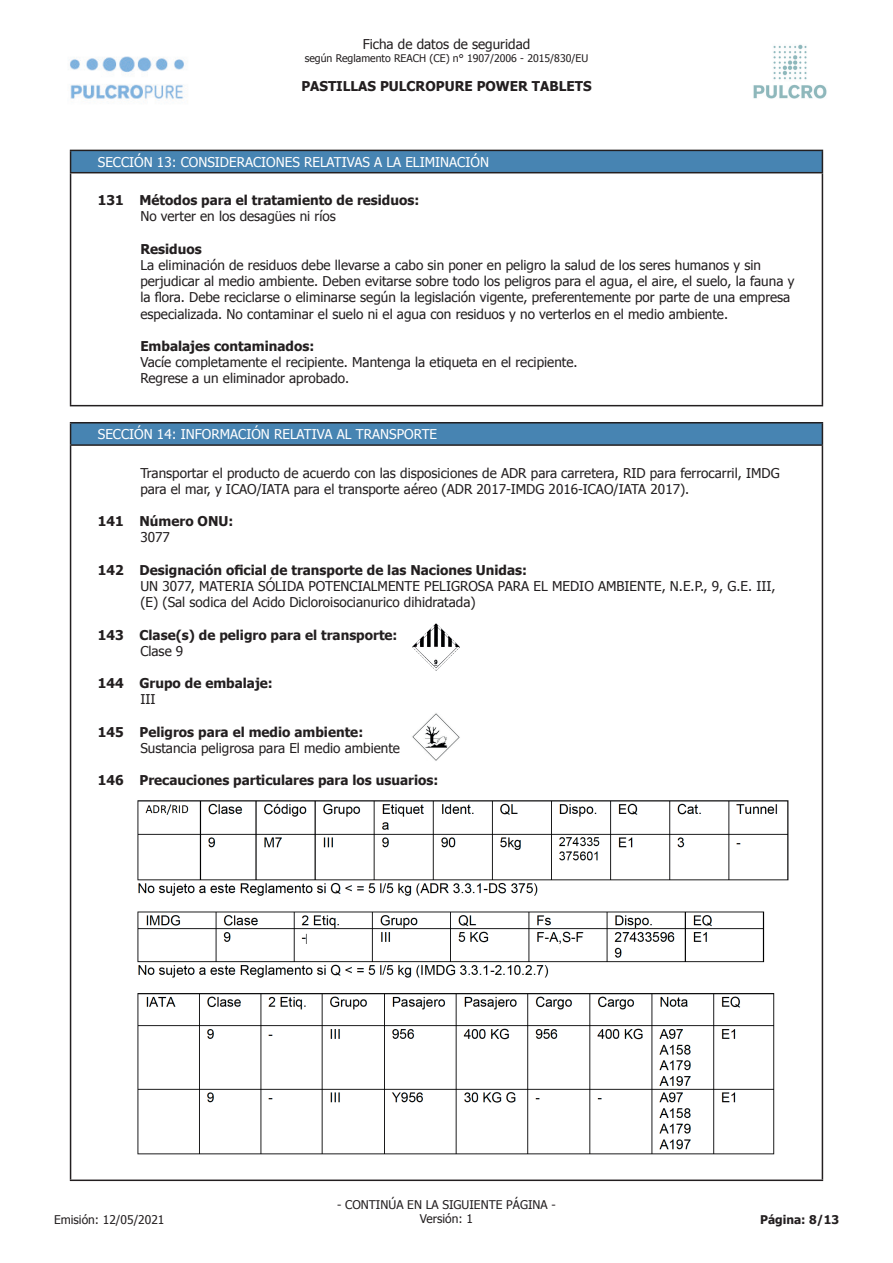
<style>
.page{position:relative;width:893px;height:1263px;background:#fff}
.page>*{position:absolute;margin:0;border:0;box-sizing:border-box;transform-origin:0 0}
.t1{font:13.5px/16.2px "Tahoma";color:#231f20}
.t2{font:700 13.5px "Tahoma";color:#231f20}
.t3{font:13.5px "Tahoma";color:#fff}
.t4{font:12px "Tahoma";color:#231f20}
.t5{font:700 12px "Tahoma";color:#231f20}
.t6{font:10.5px "Tahoma";color:#231f20}
</style>
<div class="page">
<img style="left:70px;top:56px;width:115px;height:45px">
<img style="left:753px;top:44px;width:74px;height:55px">
<div style="left:71px;top:150px;width:751px;height:23px;background:#4784b2"></div>
<hr style="left:70px;top:150px;width:753px;height:1px;background:#231f20">
<svg style="left:70px;top:151px;width:1px;height:21px"></svg>
<svg style="left:822px;top:151px;width:1px;height:21px"></svg>
<hr style="left:70px;top:172px;width:753px;height:1px;background:#231f20">
<hr style="left:70px;top:173px;width:1px;height:232px;background:#231f20">
<hr style="left:822px;top:173px;width:1px;height:232px;background:#231f20">
<hr style="left:70px;top:405px;width:753px;height:1px;background:#231f20">
<div style="left:71px;top:423px;width:751px;height:22px;background:#4784b2"></div>
<hr style="left:70px;top:422px;width:753px;height:1px;background:#231f20">
<svg style="left:70px;top:423px;width:1px;height:21px"></svg>
<svg style="left:822px;top:423px;width:1px;height:21px"></svg>
<hr style="left:70px;top:444px;width:753px;height:2px;background:#231f20">
<hr style="left:70px;top:446px;width:1px;height:733px;background:#231f20">
<hr style="left:822px;top:446px;width:1px;height:733px;background:#231f20">
<hr style="left:70px;top:1179px;width:753px;height:2px;background:#231f20">
<img style="left:412px;top:623px;width:48px;height:48px">
<img style="left:412px;top:713px;width:48px;height:48px">
<img style="left:137px;top:800px;width:652px;height:355px">
<p class="t1" style="left:363px;top:36px;width:169px">Ficha de datos de seguridad</p>
<p class="t6" style="left:305px;top:51px;width:285px">según Reglamento REACH (CE) n° 1907/2006 - 2015/830/EU</p>
<p class="t2" style="left:301px;top:76px;width:292px">PASTILLAS PULCROPURE POWER TABLETS</p>
<p class="t3" style="left:98px;top:153px;width:393px">SECCIÓN 13: CONSIDERACIONES RELATIVAS A LA ELIMINACIÓN</p>
<p class="t2" style="left:98px;top:191px;width:323px">131 Métodos para el tratamiento de residuos:</p>
<p class="t1" style="left:140px;top:208px;width:197px">No verter en los desagües ni ríos</p>
<p class="t2" style="left:140px;top:239px;width:63px">Residuos</p>
<p class="t1" style="left:140px;top:256px;width:656px">La eliminación de residuos debe llevarse a cabo sin poner en peligro la salud de los seres humanos y sin perjudicar al medio ambiente. Deben evitarse sobre todo los peligros para el agua, el aire, el suelo, la fauna y la flora. Debe reciclarse o eliminarse según la legislación vigente, preferentemente por parte de una empresa especializada. No contaminar el suelo ni el agua con residuos y no verterlos en el medio ambiente.</p>
<p class="t2" style="left:140px;top:337px;width:175px">Embalajes contaminados:</p>
<p class="t1" style="left:140px;top:354px;width:439px">Vacíe completamente el recipiente. Mantenga la etiqueta en el recipiente.<br>Regrese a un eliminador aprobado.</p>
<p class="t3" style="left:98px;top:425px;width:341px">SECCIÓN 14: INFORMACIÓN RELATIVA AL TRANSPORTE</p>
<p class="t1" style="left:140px;top:464px;width:641px">Transportar el producto de acuerdo con las disposiciones de ADR para carretera, RID para ferrocarril, IMDG para el mar, y ICAO/IATA para el transporte aéreo (ADR 2017-IMDG 2016-ICAO/IATA 2017).</p>
<p class="t2" style="left:98px;top:512px;width:137px">141 Número ONU:</p>
<p class="t1" style="left:140px;top:529px;width:31px">3077</p>
<p class="t2" style="left:98px;top:560px;width:431px">142 Designación oficial de transporte de las Naciones Unidas:</p>
<p class="t1" style="left:140px;top:577px;width:637px">UN 3077, MATERIA SÓLIDA POTENCIALMENTE PELIGROSA PARA EL MEDIO AMBIENTE, N.E.P., 9, G.E. III, (E) (Sal sodica del Acido Dicloroisocianurico dihidratada)</p>
<p class="t2" style="left:98px;top:625px;width:301px">143 Clase(s) de peligro para el transporte:</p>
<p class="t1" style="left:140px;top:642px;width:45px">Clase 9</p>
<p class="t2" style="left:98px;top:674px;width:177px">144 Grupo de embalaje:</p>
<p class="t1" style="left:140px;top:691px;width:17px">III</p>
<p class="t2" style="left:98px;top:722px;width:267px">145 Peligros para el medio ambiente:</p>
<p class="t1" style="left:140px;top:739px;width:261px">Sustancia peligrosa para El medio ambiente</p>
<p class="t2" style="left:98px;top:771px;width:342px">146 Precauciones particulares para los usuarios:</p>
<p class="t4" style="left:337px;top:1196px;width:220px">- CONTINÚA EN LA SIGUIENTE PÁGINA -</p>
<p class="t4" style="left:54px;top:1211px;width:112px">Emisión: 12/05/2021</p>
<p class="t4" style="left:420px;top:1210px;width:55px">Versión: 1</p>
<p class="t5" style="left:760px;top:1211px;width:80px">Página: 8/13</p>
</div>
